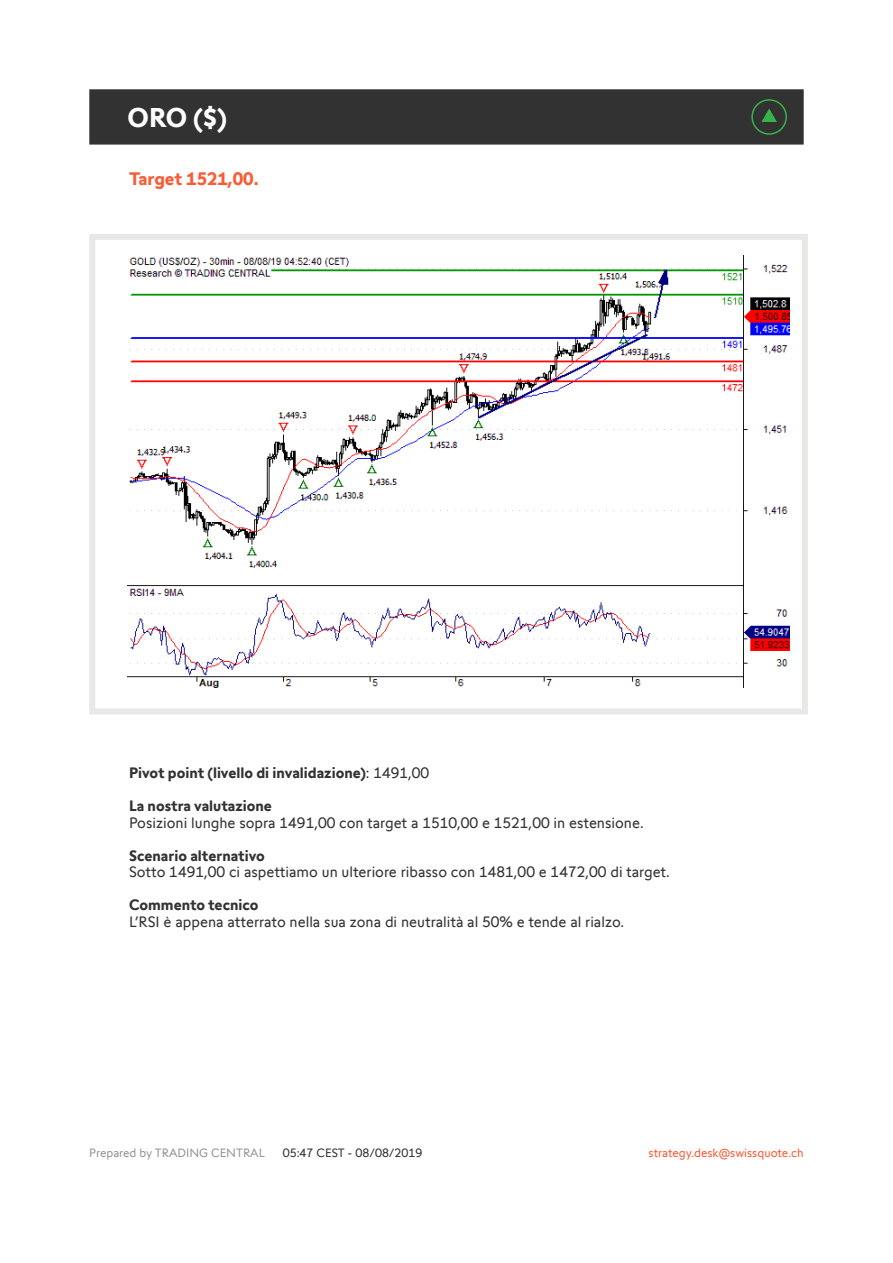
<style>
.page{position:relative;width:893px;height:1263px;background:#fff}
.page>*{position:absolute;margin:0;border:0;box-sizing:border-box;transform-origin:0 0}
.t1{font:700 27px "Swissquote CT";color:#fff}
.t2{font:700 18px "Swissquote CT";color:#fa5b35}
.t3{font:15px "Swissquote CT";color:#323232}
.t4{font:700 15px "Swissquote CT";color:#323232}
.t5{font:12px "Swissquote CT";color:#fa5b35}
.t6{font:12px "Swissquote CT";color:#939598}
.t7{font:12px "Swissquote CT";color:#323232}
.s1{font-weight:400}
</style>
<div class="page">
<div style="left:89px;top:234px;width:719px;height:480px;border:6px solid #e9e8e7"></div>
<div style="left:89px;top:89px;width:715px;height:56px;background:#323232;border:2px solid #323232"></div>
<img style="left:128px;top:255px;width:661px;height:432px">
<svg style="left:751px;top:99px;width:36px;height:36px"></svg>
<h1 class="t1" style="left:128px;top:101px;width:101px">ORO ($)</h1>
<p class="t2" style="left:129px;top:168px;width:131px">Target 1521,00.</p>
<p class="t4" style="left:129px;top:764px;width:302px">Pivot point (livello di invalidazione)<span class="s1">: 1491,00</span></p>
<p class="t4" style="left:129px;top:797px;width:144px">La nostra valutazione</p>
<p class="t3" style="left:129px;top:814px;width:516px">Posizioni lunghe sopra 1491,00 con target a 1510,00 e 1521,00 in estensione.</p>
<p class="t4" style="left:129px;top:846px;width:137px">Scenario alternativo</p>
<p class="t3" style="left:129px;top:863px;width:542px">Sotto 1491,00 ci aspettiamo un ulteriore ribasso con 1481,00 e 1472,00 di target.</p>
<p class="t4" style="left:129px;top:896px;width:131px">Commento tecnico</p>
<p class="t3" style="left:129px;top:913px;width:497px">L’RSI è appena atterrato nella sua zona di neutralità al 50% e tende al rialzo.</p>
<p class="t6" style="left:89px;top:1145px;width:177px">Prepared by TRADING CENTRAL</p>
<p class="t7" style="left:283px;top:1145px;width:141px">05:47 CEST - 08/08/2019</p>
<p class="t5" style="left:649px;top:1145px;width:157px">strategy.desk@swissquote.ch</p>
</div>
